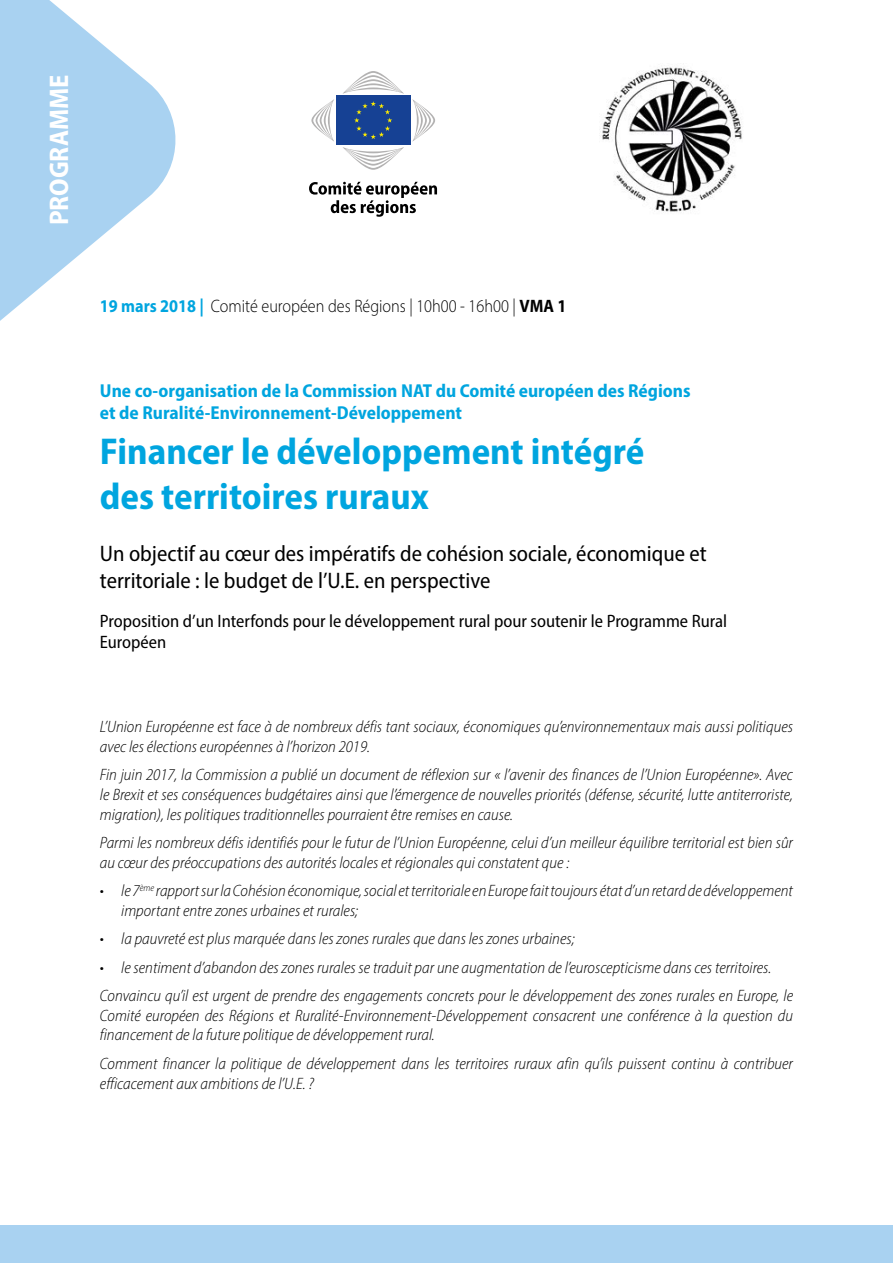
<style>
.page{position:relative;width:893px;height:1263px;background:#fff}
.page>*{position:absolute;margin:0;border:0;box-sizing:border-box;transform-origin:0 0}
.t1{font:700 semi-condensed 37.5px/45px "Myriad Pro";color:#00a5df}
.t2{font:700 semi-condensed 27px "Myriad Pro";color:#fff}
.t3{font:semi-condensed 22.5px/27px "Myriad Pro";color:#000}
.t4{font:700 semi-condensed 18.75px/22.5px "Myriad Pro";color:#00a5df}
.t5{font:semi-condensed 18px/21.6px "Myriad Pro";color:#000}
.t6{font:300 18px "Myriad Pro";color:#000;scale:.9 1}
.t7{font:italic 300 semi-condensed 16.5px/19.8px "Myriad Pro";color:#000}
.s1{font-weight:700;color:#00a5df}
.s2{font-weight:700}
</style>
<div class="page">
<img style="left:602px;top:67px;width:140px;height:145px">
<div style="left:0;top:1226px;width:893px;height:37px;background:#a9d2f1"></div>
<svg style="left:0;top:0;width:176px;height:321px;fill:#a9d2f1"></svg>
<div style="left:334px;top:94px;width:78px;height:53px;background:linear-gradient(to bottom,#164194,#164194)"></div>
<div style="left:336px;top:96px;width:74px;height:49px;background:#164194"></div>
<svg style="left:354px;top:101px;width:38px;height:38px"></svg>
<svg style="left:343px;top:71px;width:61px;height:23px"></svg>
<svg style="left:311px;top:99px;width:23px;height:42px"></svg>
<svg style="left:343px;top:147px;width:61px;height:23px"></svg>
<svg style="left:412px;top:99px;width:23px;height:42px"></svg>
<svg style="left:309px;top:182px;width:128px;height:35px"></svg>
<h2 class="t2" style="left:42px;top:225px;width:152px;rotate:-90deg">PROGRAMME</h2>
<p class="t6" style="left:100px;top:295px;width:520px"><span class="s1">19 mars 2018 |</span> Comité européen des Régions | 10h00 - 16h00 | <span class="s2">VMA 1</span></p>
<p class="t4" style="left:100px;top:379px;width:592px">Une co-organisation de la Commission NAT du Comité européen des Régions et de Ruralité-Environnement-Développement</p>
<h1 class="t1" style="left:100px;top:428px;width:546px">Financer le développement intégré des territoires ruraux</h1>
<h3 class="t3" style="left:100px;top:540px;width:608px">Un objectif au cœur des impératifs de cohésion sociale, économique et territoriale : le budget de l’U.E. en perspective</h3>
<p class="t5" style="left:100px;top:610px;width:629px">Proposition d’un Interfonds pour le développement rural pour soutenir le Programme Rural<br>Européen</p>
<p class="t7" style="left:100px;top:716px;width:695px">L’Union Européenne est face à de nombreux défis tant sociaux, économiques qu’environnementaux mais aussi politiques avec les élections européennes à l’horizon 2019.</p>
<p class="t7" style="left:100px;top:765px;width:695px;text-align:justify">Fin juin 2017, la Commission a publié un document de réflexion sur « l’avenir des finances de l’Union Européenne». Avec le Brexit et ses conséquences budgétaires ainsi que l’émergence de nouvelles priorités (défense, sécurité, lutte antiterroriste, migration), les politiques traditionnelles pourraient être remises en cause.</p>
<p class="t7" style="left:100px;top:832px;width:695px">Parmi les nombreux défis identifiés pour le futur de l’Union Européenne, celui d’un meilleur équilibre territorial est bien sûr au cœur des préoccupations des autorités locales et régionales qui constatent que :</p>
<p class="t7" style="left:121px;top:881px;width:673px;text-indent:-21px">• le 7<sup>ème</sup> rapport sur la Cohésion économique, social et territoriale en Europe fait toujours état d’un retard de développement important entre zones urbaines et rurales;</p>
<p class="t7" style="left:100px;top:929px;width:476px">• la pauvreté est plus marquée dans les zones rurales que dans les zones urbaines;</p>
<p class="t7" style="left:100px;top:953px;width:695px;line-height:28.3px">• le sentiment d’abandon des zones rurales se traduit par une augmentation de l’euroscepticisme dans ces territoires.<br>Convaincu qu’il est urgent de prendre des engagements concrets pour le développement des zones rurales en Europe, le</p>
<p class="t7" style="left:100px;top:1005px;width:695px">Comité européen des Régions et Ruralité-Environnement-Développement consacrent une conférence à la question du financement de la future politique de développement rural.</p>
<p class="t7" style="left:100px;top:1053px;width:695px">Comment financer la politique de développement dans les territoires ruraux afin qu’ils puissent continu à contribuer efficacement aux ambitions de l’U.E. ?</p>
</div>
